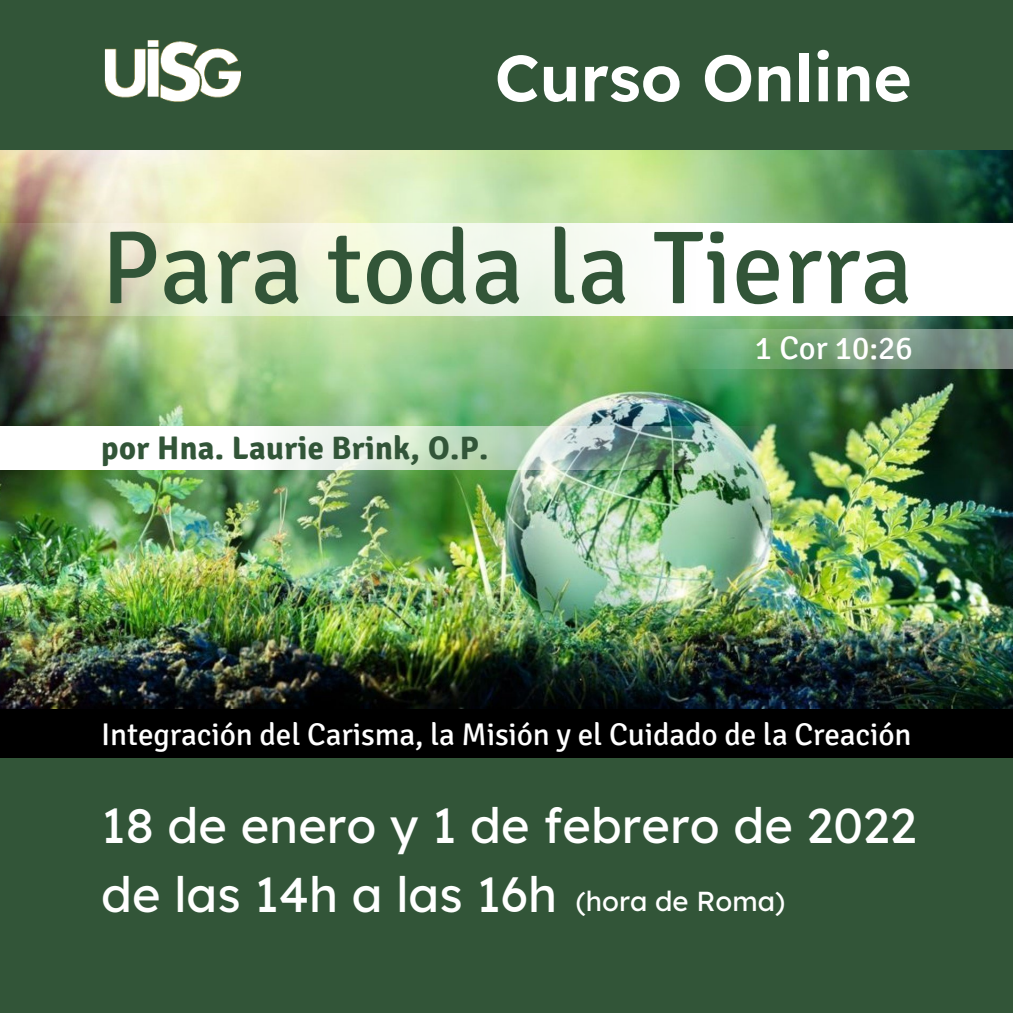
<style>
.page{position:relative;width:1013px;height:1013px;background:#fff}
.page>*{position:absolute;margin:0;border:0;box-sizing:border-box;transform-origin:0 0}
.t1{font:103.75px "Signika";color:#325538}
.t2{font:600 65px "Lexend";color:#fff}
.t3{font:48.75px "Lexend Deca";color:#fff}
.t4{font:700 32.5px "Signika";letter-spacing:.01em;color:#325538}
.t5{font:32.5px "Signika";color:#fff}
.t6{font:31.25px "Signika";letter-spacing:-.005em;color:#fff}
.t7{font:27.5px "Lexend";color:#fff}
</style>
<div class="page">
<div style="left:0;top:0;width:1012px;height:1012px;background:#325538"></div>
<div style="left:0;top:608px;width:1012px;height:149px;background:#000"></div>
<img style="left:0;top:150px;width:1012px;height:558px">
<img style="left:104px;top:40px;width:137px;height:62px">
<img style="left:0;top:224px;width:1012px;height:92px">
<img style="left:0;top:426px;width:768px;height:44px">
<img style="left:654px;top:329px;width:358px;height:39px">
<p class="t2" style="left:494px;top:36px;width:418px">Curso Online</p>
<p class="t1" style="left:101px;top:205px;width:813px">Para toda la Tierra</p>
<p class="t4" style="left:101px;top:428px;width:388px">por Hna. Laurie Brink, O.P.</p>
<p class="t5" style="left:755px;top:328px;width:159px">1 Cor 10:26</p>
<p class="t6" style="left:101px;top:715px;width:812px">Integración del Carisma, la Misión y el Cuidado de la Creación</p>
<p class="t3" style="left:101px;top:794px;width:816px">18 de enero y 1 de febrero de 2022</p>
<p class="t3" style="left:101px;top:863px;width:457px">de las 14h a las 16h</p>
<p class="t7" style="left:575px;top:883px;width:211px">(hora de Roma)</p>
</div>
